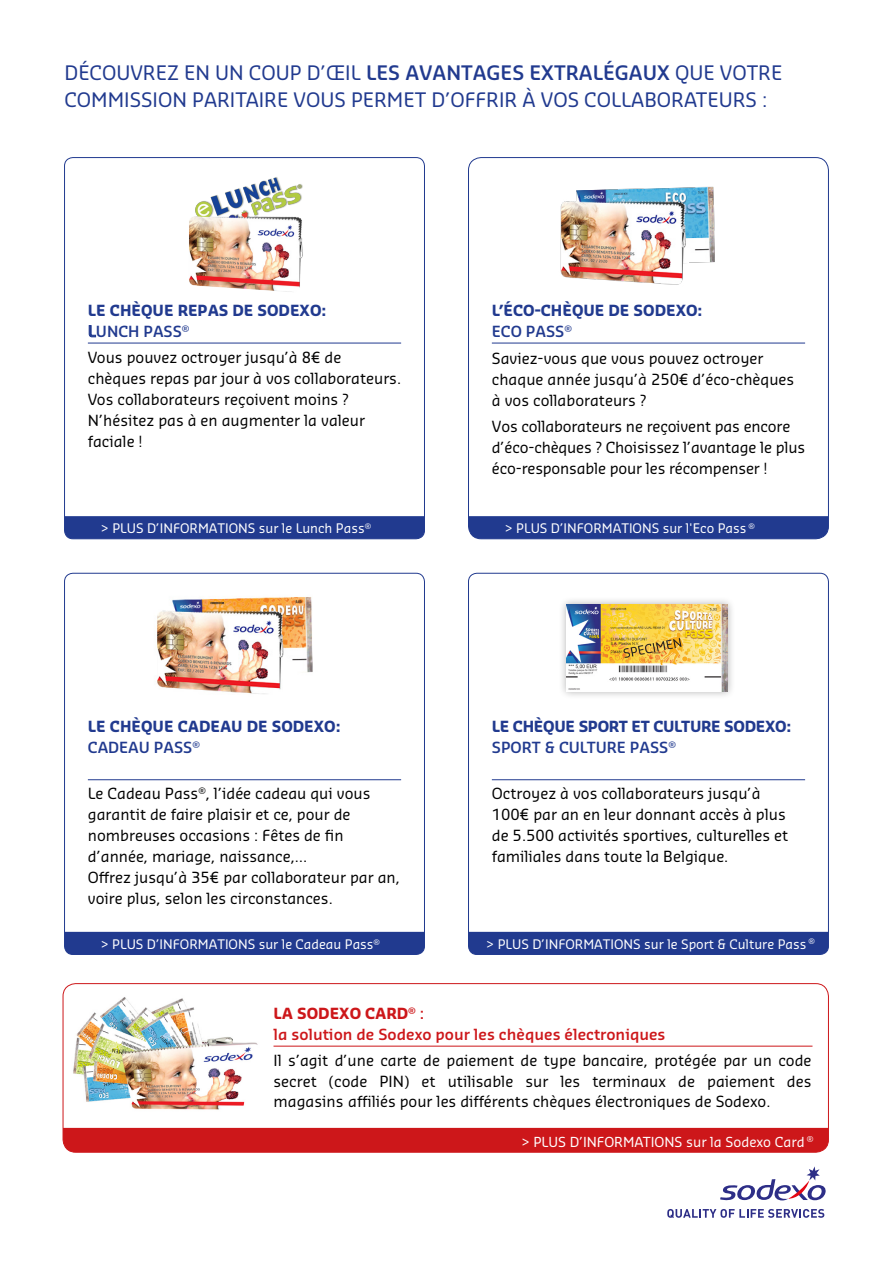
<style>
.page{position:relative;width:893px;height:1263px;background:#fff}
.page>*{position:absolute;margin:0;border:0;box-sizing:border-box;transform-origin:0 0}
.t1{font:19.5px/27px "Sansa Pro";color:#213a8f}
.t2{font:15px/21px "Sansa Pro";color:#000}
.t3{font:700 15px/21px "Sansa Pro";color:#213a8f}
.t4{font:600 15px/21px "Sansa Pro";color:#cd171a}
.t5{font:700 15px/21px "Sansa Pro";letter-spacing:-.02em;color:#213a8f}
.t6{font:13.5px "Sansa Pro";color:#fff}
.t7{font:12.9px "Sansa Pro";color:#fff}
.s1{font-weight:600}
.s2{font-weight:700}
</style>
<div class="page">
<div style="left:65px;top:516px;width:359px;height:23px;background:#213a8f"></div>
<div style="left:64px;top:157px;width:361px;height:382px;border:1px solid #213a8f;border-radius:9px"></div>
<div style="left:468px;top:516px;width:360px;height:23px;background:#213a8f"></div>
<div style="left:468px;top:157px;width:361px;height:382px;border:1px solid #213a8f;border-radius:13px"></div>
<div style="left:468px;top:932px;width:360px;height:22px;background:#213a8f"></div>
<div style="left:468px;top:573px;width:361px;height:382px;border:1px solid #213a8f;border-radius:9px"></div>
<div style="left:65px;top:932px;width:359px;height:22px;background:#213a8f"></div>
<div style="left:64px;top:573px;width:361px;height:382px;border:1px solid #213a8f;border-radius:9px"></div>
<hr style="left:88px;top:343px;width:313px;height:1px;background:#213a8f">
<hr style="left:492px;top:343px;width:313px;height:1px;background:#213a8f">
<hr style="left:492px;top:779px;width:313px;height:1px;background:#213a8f">
<hr style="left:88px;top:779px;width:313px;height:1px;background:#213a8f">
<div style="left:63px;top:1128px;width:765px;height:24px;background:#cd171a"></div>
<div style="left:63px;top:983px;width:766px;height:169px;border:1px solid #cd171a;border-radius:13px"></div>
<hr style="left:274px;top:1046px;width:538px;height:1px;background:#cd171a">
<img style="left:189px;top:177px;width:114px;height:115px">
<img style="left:560px;top:186px;width:155px;height:99px">
<div style="left:558px;top:596px;width:177px;height:104px;background:#000;opacity:.3"></div>
<img style="left:567px;top:604px;width:160px;height:88px">
<img style="left:157px;top:597px;width:156px;height:97px">
<img style="left:73px;top:997px;width:185px;height:113px">
<svg style="left:720px;top:1166px;width:106px;height:35px"></svg>
<svg style="left:667px;top:1209px;width:157px;height:9px"></svg>
<h1 class="t1" style="left:64px;top:58px;width:719px">DÉCOUVREZ EN UN COUP D’ŒIL <span class="s1">LES AVANTAGES EXTRALÉGAUX</span> QUE VOTRE<br>COMMISSION PARITAIRE VOUS PERMET D’OFFRIR À VOS COLLABORATEURS :</h1>
<p class="t3" style="left:88px;top:300px;width:240px">LE CHÈQUE REPAS DE SODEXO:<br><span class="s1">LUNCH PASS</span><sup>®</sup></p>
<p class="t2" style="left:88px;top:346px;width:315px">Vous pouvez octroyer jusqu’à 8€ de chèques repas par jour à vos collaborateurs.<br>Vos collaborateurs reçoivent moins ?<br>N’hésitez pas à en augmenter la valeur faciale !</p>
<p class="t3" style="left:492px;top:299px;width:212px">L’ÉCO-CHÈQUE DE SODEXO:<br><span class="s1">ECO PASS</span><sup>®</sup></p>
<p class="t2" style="left:492px;top:348px;width:304px">Saviez-vous que vous pouvez octroyer chaque année jusqu’à 250€ d’éco-chèques à vos collaborateurs ?</p>
<p class="t2" style="left:492px;top:415px;width:315px">Vos collaborateurs ne reçoivent pas encore d’éco-chèques ? Choisissez l’avantage le plus éco-responsable pour les récompenser !</p>
<p class="t7" style="left:101px;top:520px;width:272px">&gt; PLUS D’INFORMATIONS sur le Lunch Pass<sup>®</sup></p>
<p class="t7" style="left:505px;top:520px;width:252px">&gt; PLUS D’INFORMATIONS sur l'Eco Pass <sup>®</sup></p>
<p class="t3" style="left:88px;top:715px;width:254px">LE CHÈQUE CADEAU DE SODEXO:<br><span class="s1">CADEAU PASS</span><sup>®</sup></p>
<p class="t2" style="left:88px;top:783px;width:313px">Le Cadeau Pass<sup>®</sup>, l’idée cadeau qui vous garantit de faire plaisir et ce, pour de nombreuses occasions : Fêtes de fin d’année, mariage, naissance,…<br>Offrez jusqu’à 35€ par collaborateur par an, voire plus, selon les circonstances.</p>
<p class="t7" style="left:101px;top:936px;width:281px">&gt; PLUS D’INFORMATIONS sur le Cadeau Pass<sup>®</sup></p>
<p class="t5" style="left:492px;top:715px;width:301px">LE CHÈQUE SPORT ET CULTURE SODEXO:<br><span class="s1">SPORT &amp; CULTURE PASS</span><sup>®</sup></p>
<p class="t2" style="left:492px;top:783px;width:298px">Octroyez à vos collaborateurs jusqu’à 100€ par an en leur donnant accès à plus de 5.500 activités sportives, culturelles et familiales dans toute la Belgique.</p>
<p class="t7" style="left:486px;top:935px;width:330px">&gt; PLUS D’INFORMATIONS sur le Sport &amp; Culture Pass <sup>®</sup></p>
<p class="t4" style="left:274px;top:1002px;width:393px"><span class="s2">LA SODEXO CARD</span><sup>®</sup> :<br>la solution de Sodexo pour les chèques électroniques</p>
<p class="t2" style="left:274px;top:1049px;width:539px;text-align:justify">Il s’agit d’une carte de paiement de type bancaire, protégée par un code secret (code PIN) et utilisable sur les terminaux de paiement des magasins affiliés pour les différents chèques électroniques de Sodexo.</p>
<p class="t6" style="left:521px;top:1133px;width:294px">&gt; PLUS D’INFORMATIONS sur la Sodexo Card <sup>®</sup></p>
</div>
